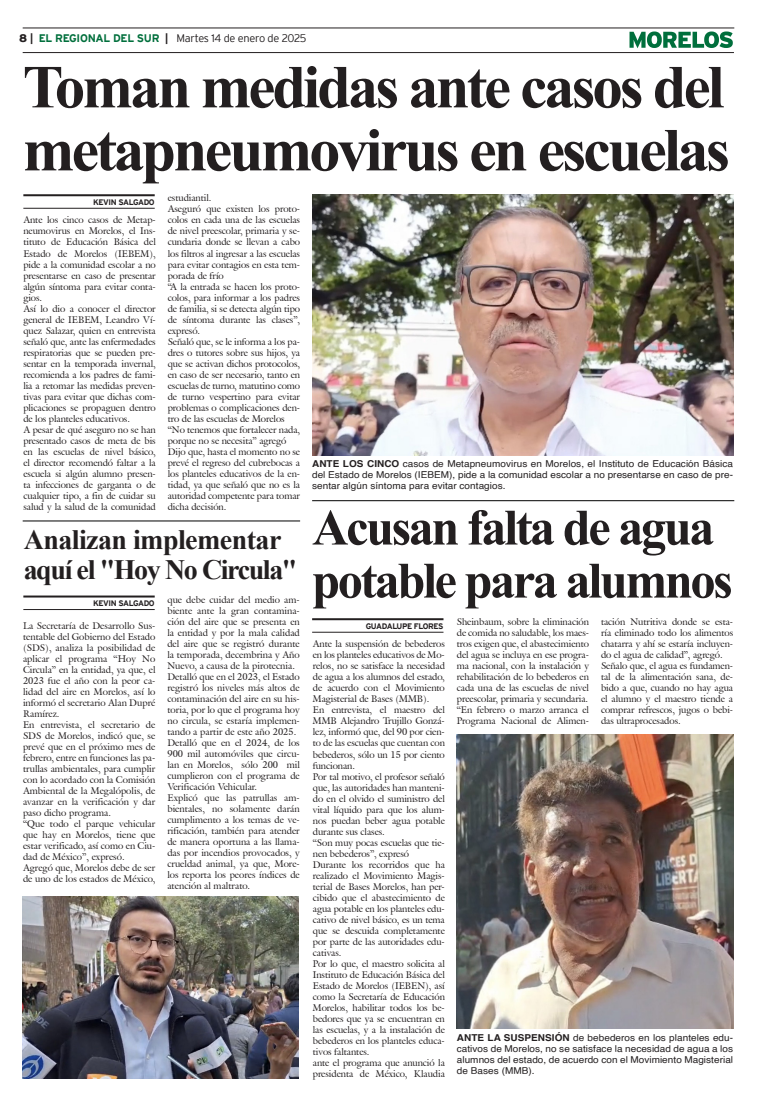
<style>
.page{position:relative;width:757px;height:1106px;background:#fff}
.page>*{position:absolute;margin:0;border:0;box-sizing:border-box;transform-origin:0 0}
.Cabeza_01{font:700 61px "Times New Roman";letter-spacing:-.05em;color:#231f20}
.Cabeza_01-2{font:700 51px "Times New Roman";letter-spacing:-.05em;color:#231f20}
.Cabeza_03{font:700 28px "Times New Roman";letter-spacing:-.05em;color:#231f20}
.Cabeza_03-2{font:700 28px "Times New Roman";letter-spacing:-.02em;color:#231f20}
.t1{font:300 11px "Interstate";letter-spacing:-.025em;color:#231f20}
.t2{font:9.5px/11px "Galliard IT Cby BT";letter-spacing:-.005em;color:#231f20;text-align:justify}
.Pie_de_foto{font:9.5px/11px "Helvetica";letter-spacing:.005em;color:#231f20;text-align:justify;scale:1.05 1}
.t3{font:700 8px "Interstate";letter-spacing:-.05em;color:#231f20}
.s1{font-weight:900}
.s2{font-weight:700}
.s3{font-weight:700;color:#006f3c}
</style>
<div class="page">
<hr style="left:23px;top:28px;width:711px;height:1px;background:#231f20">
<hr style="left:23px;top:52px;width:711px;height:1px;background:#231f20">
<svg style="left:629px;top:31px;width:104px;height:17px"></svg>
<hr style="left:23px;top:194px;width:132px;height:2px;background:#231f20">
<hr style="left:23px;top:208px;width:132px;height:1px;background:#231f20">
<hr style="left:23px;top:595px;width:132px;height:2px;background:#231f20">
<hr style="left:23px;top:609px;width:132px;height:1px;background:#231f20">
<hr style="left:23px;top:520px;width:277px;height:1px;background:#000">
<hr style="left:312px;top:618px;width:131px;height:2px;background:#231f20">
<hr style="left:312px;top:632px;width:131px;height:1px;background:#231f20">
<hr style="left:312px;top:500px;width:422px;height:1px;background:#000">
<img style="left:23px;top:896px;width:276px;height:182px">
<img style="left:313px;top:194px;width:420px;height:261px">
<img style="left:457px;top:734px;width:276px;height:294px">
<p class="t1" style="left:19px;top:32px;width:289px"><span class="s1">8</span> <span class="s2">|</span> <span class="s3">EL REGIONAL DEL SUR</span> <span class="s2">|</span> Martes 14 de enero de 2025</p>
<p class="Cabeza_01" style="left:23px;top:43px;width:703px">Toman medidas ante casos del</p>
<p class="Cabeza_01" style="left:23px;top:106px;width:709px">metapneumovirus en escuelas</p>
<p class="t3" style="left:93px;top:198px;width:63px">KEVIN SALGADO</p>
<p class="t2" style="left:168px;top:193px;width:45px">estudiantil.</p>
<p class="t2" style="left:168px;top:204px;width:134px">Aseguró que existen los proto&shy;colos en cada una de las escuelas de nivel preescolar, primaria y se&shy;cundaria donde se llevan a cabo los filtros al ingresar a las escuelas para evitar contagios en esta tem&shy;porada de frío</p>
<p class="t2" style="left:168px;top:281px;width:134px">“A la entrada se hacen los proto&shy;colos, para informar a los padres de familia, si se detecta algún tipo de síntoma durante las clases”, expresó.</p>
<p class="t2" style="left:168px;top:336px;width:134px">Señaló que, se le informa a los pa&shy;dres o tutores sobre sus hijos, ya que se activan dichos protocolos, en caso de ser necesario, tanto en escuelas de turno, matutino como de turno vespertino para evitar problemas o complicaciones den&shy;tro de las escuelas de Morelos</p>
<p class="t2" style="left:168px;top:424px;width:134px">“No tenemos que fortalecer nada, porque no se necesita” agregó</p>
<p class="t2" style="left:168px;top:446px;width:134px">Dijo que, hasta el momento no se prevé el regreso del cubrebocas a los planteles educativos de la en&shy;tidad, ya que señaló que no es la autoridad competente para tomar dicha decisión.</p>
<p class="t2" style="left:23px;top:215px;width:134px">Ante los cinco casos de Metap&shy;neumovirus en Morelos, el Ins&shy;tituto de Educación Básica del Estado de Morelos (IEBEM), pide a la comunidad escolar a no presentarse en caso de presentar algún síntoma para evitar conta&shy;gios.</p>
<p class="t2" style="left:23px;top:303px;width:134px">Así lo dio a conocer el director general de IEBEM, Leandro Ví&shy;quez Salazar, quien en entrevista señaló que, ante las enfermedades respiratorias que se pueden pre&shy;sentar en la temporada invernal, recomienda a los padres de fami&shy;lia a retomar las medidas preven&shy;tivas para evitar que dichas com&shy;plicaciones se propaguen dentro de los planteles educativos.</p>
<p class="t2" style="left:23px;top:424px;width:134px">A pesar de qué aseguro no se han presentado casos de meta de bis en las escuelas de nivel básico, el director recomendó faltar a la escuela si algún alumno presen&shy;ta infecciones de garganta o de cualquier tipo, a fin de cuidar su salud y la salud de la comunidad</p>
<p class="Pie_de_foto" style="left:312px;top:458px;width:402px"><span class="s2">ANTE LOS CINCO</span> casos de Metapneumovirus en Morelos, el Instituto de Educación Básica del Estado de Morelos (IEBEM), pide a la comunidad escolar a no presentarse en caso de pre&shy;sentar algún síntoma para evitar contagios.</p>
<p class="Cabeza_01-2" style="left:312px;top:490px;width:404px">Acusan falta de agua</p>
<p class="Cabeza_01-2" style="left:312px;top:543px;width:422px">potable para alumnos</p>
<p class="t3" style="left:366px;top:621px;width:79px">GUADALUPE FLORES</p>
<p class="t2" style="left:457px;top:616px;width:134px">Sheinbaum, sobre la eliminación de comida no saludable, los maes&shy;tros exigen que, el abastecimiento del agua se incluya en ese progra&shy;ma nacional, con la instalación y rehabilitación de lo bebederos en cada una de las escuelas de nivel preescolar, primaria y secundaria.</p>
<p class="t2" style="left:457px;top:704px;width:134px">“En febrero o marzo arranca el<br>Programa Nacional de Alimen-</p>
<p class="Cabeza_03-2" style="left:24px;top:519px;width:259px">Analizan implementar</p>
<p class="Cabeza_03" style="left:24px;top:549px;width:275px">aquí el "Hoy No Circula"</p>
<p class="t3" style="left:93px;top:599px;width:63px">KEVIN SALGADO</p>
<p class="t2" style="left:167px;top:594px;width:134px">que debe cuidar del medio am&shy;biente ante la gran contamina&shy;ción del aire que se presenta en la entidad y por la mala calidad del aire que se registró durante la temporada, decembrina y Año Nuevo, a causa de la pirotecnia.</p>
<p class="t2" style="left:167px;top:671px;width:134px">Detalló que en el 2023, el Estado registró los niveles más altos de contaminación del aire en su his&shy;toria, por lo que el programa hoy no circula, se estaría implemen&shy;tando a partir de este año 2025.</p>
<p class="t2" style="left:167px;top:737px;width:134px">Detalló que en el 2024, de los 900 mil automóviles que circu&shy;lan en Morelos, sólo 200 mil cumplieron con el programa de Verificación Vehicular.</p>
<p class="t2" style="left:167px;top:792px;width:134px">Explicó que las patrullas am&shy;bientales, no solamente darán cumplimento a los temas de ve&shy;rificación, también para atender de manera oportuna a las llama&shy;das por incendios provocados, y crueldad animal, ya que, More&shy;los reporta los peores índices de atención al maltrato.</p>
<p class="t2" style="left:601px;top:616px;width:134px">tación Nutritiva donde se esta&shy;ría eliminado todo los alimentos chatarra y ahí se estaría incluyen&shy;do el agua de calidad”, agregó.</p>
<p class="t2" style="left:601px;top:660px;width:134px">Señalo que, el agua es fundamen&shy;tal de la alimentación sana, de&shy;bido a que, cuando no hay agua el alumno y el maestro tiende a comprar refrescos, jugos o bebi&shy;das ultraprocesados.</p>
<p class="t2" style="left:23px;top:620px;width:134px">La Secretaría de Desarrollo Sus&shy;tentable del Gobierno del Estado (SDS), analiza la posibilidad de aplicar el programa “Hoy No Circula” en la entidad, ya que, el 2023 fue el año con la peor ca&shy;lidad del aire en Morelos, así lo informó el secretario Alan Dupré Ramírez.</p>
<p class="t2" style="left:23px;top:719px;width:134px">En entrevista, el secretario de SDS de Morelos, indicó que, se prevé que en el próximo mes de febrero, entre en funciones las pa&shy;trullas ambientales, para cumplir con lo acordado con la Comisión Ambiental de la Megalópolis, de avanzar en la verificación y dar paso dicho programa.</p>
<p class="t2" style="left:23px;top:818px;width:134px">“Que todo el parque vehicular que hay en Morelos, tiene que estar verificado, así como en Ciu&shy;dad de México”, expresó.</p>
<p class="t2" style="left:23px;top:862px;width:134px">Agregó que, Morelos debe de ser de uno de los estados de México,</p>
<p class="t2" style="left:313px;top:638px;width:134px">Ante la suspensión de bebederos en los planteles educativos de Mo&shy;relos, no se satisface la necesidad de agua a los alumnos del estado, de acuerdo con el Movimiento Magisterial de Bases (MMB).</p>
<p class="t2" style="left:313px;top:704px;width:134px">En entrevista, el maestro del MMB Alejandro Trujillo Gonzá&shy;lez, informó que, del 90 por cien&shy;to de las escuelas que cuentan con bebederos, sólo un 15 por ciento funcionan.</p>
<p class="t2" style="left:313px;top:770px;width:134px">Por tal motivo, el profesor señaló que, las autoridades han manteni&shy;do en el olvido el suministro del vital líquido para que los alum&shy;nos puedan beber agua potable durante sus clases.</p>
<p class="t2" style="left:313px;top:836px;width:134px">“Son muy pocas escuelas que tie&shy;nen bebederos”, expresó</p>
<p class="t2" style="left:313px;top:858px;width:134px">Durante los recorridos que ha realizado el Movimiento Magis&shy;terial de Bases Morelos, han per&shy;cibido que el abastecimiento de agua potable en los planteles edu&shy;cativo de nivel básico, es un tema que se descuida completamente por parte de las autoridades edu&shy;cativas.</p>
<p class="t2" style="left:313px;top:957px;width:134px">Por lo que, el maestro solicita al Instituto de Educación Básica del Estado de Morelos (IEBEN), así como la Secretaría de Educación Morelos, habilitar todos los be&shy;bedores que ya se encuentran en las escuelas, y a la instalación de bebederos en los planteles educa&shy;tivos faltantes.</p>
<p class="t2" style="left:313px;top:1056px;width:134px">ante el programa que anunció la presidenta de México, Klaudia</p>
<p class="Pie_de_foto" style="left:457px;top:1032px;width:265px"><span class="s2">ANTE LA SUSPENSIÓN</span> de bebederos en los planteles edu&shy;cativos de Morelos, no se satisface la necesidad de agua a los alumnos del estado, de acuerdo con el Movimiento Magisterial de Bases (MMB).</p>
</div>
